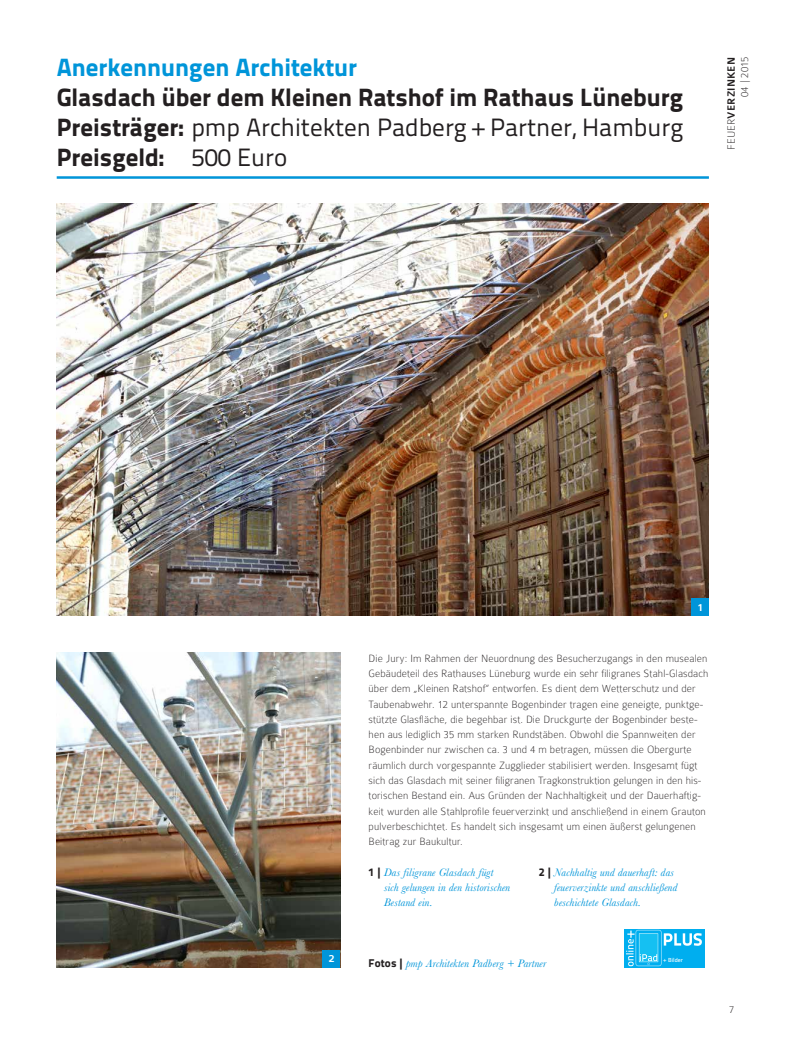
<style>
.page{position:relative;width:794px;height:1053px;background:#fff}
.page>*{position:absolute;margin:0;border:0;box-sizing:border-box;transform-origin:0 0}
.t1{font:800 25px/30px "Titillium Text 22 L";color:#231f20;text-align:justify}
.t2{font:800 25px "Titillium Text 22 L";color:#0095d9}
.t3{font:100 11.25px/15.2px "Colaborate";letter-spacing:.01em;color:#231f20;text-align:right}
.t4{font:italic 11.25px/15.2px "Baskerville";letter-spacing:.01em;color:#0095d9}
.t5{font:500 11.25px "Colaborate";color:#fff}
.t6{font:500 5.88px "Titillium Text 22 L";letter-spacing:.01em;color:#fff}
.s1{font-weight:400}
.s2{font-weight:500}
.s3{font-family:"Titillium Text 22 L";font-weight:800;font-style:normal;color:#231f20}
</style>
<div class="page">
<hr style="left:57px;top:176px;width:652px;height:3px;background:#0095d9">
<img style="left:57px;top:652px;width:283px;height:315px">
<div style="left:322px;top:949px;width:18px;height:18px;background:#0095d9"></div>
<img style="left:57px;top:203px;width:652px;height:412px">
<div style="left:691px;top:598px;width:18px;height:18px;background:#0095d9"></div>
<div style="left:624px;top:928px;width:80px;height:39px;background:#00aeef"></div>
<svg style="left:626px;top:929px;width:76px;height:37px"></svg>
<h1 class="t2" style="left:57px;top:47px;width:302px">Anerkennungen Architektur</h1>
<h1 class="t1" style="left:57px;top:80px;width:628px">Glasdach über dem Kleinen Ratshof im Rathaus Lüneburg Preisträger: <span class="s1">pmp Architekten Padberg + Partner, Hamburg </span>Preisgeld: <span class="s1">500 Euro</span></h1>
<p class="t3" style="left:724px;top:150px;width:95px;line-height:13.5px;rotate:-90deg">FEUER<span class="s2">VERZINKEN<br></span>04 | 2015</p>
<p class="t5" style="left:328px;top:952px;width:8px">2</p>
<p class="t5" style="left:697px;top:601px;width:8px">1</p>
<p class="t3" style="left:369px;top:650px;width:341px;text-align:left">Die Jury: Im Rahmen der Neuordnung des Besucherzugangs in den musealen Gebäudeteil des Rathauses Lüneburg wurde ein sehr filigranes Stahl-Glasdach über dem „Kleinen Ratshof“ entworfen. Es dient dem Wetterschutz und der Taubenabwehr. 12 unterspannte Bogenbinder tragen eine geneigte, punktge&shy;stützte Glasfläche, die begehbar ist. Die Druckgurte der Bogenbinder beste&shy;hen aus lediglich 35 mm starken Rundstäben. Obwohl die Spannweiten der Bogenbinder nur zwischen ca. 3 und 4 m betragen, müssen die Obergurte räumlich durch vorgespannte Zugglieder stabilisiert werden. Insgesamt fügt sich das Glasdach mit seiner filigranen Tragkonstruktion gelungen in den his&shy;torischen Bestand ein. Aus Gründen der Nachhaltigkeit und der Dauerhaftig&shy;keit wurden alle Stahlprofile feuerverzinkt und anschließend in einem Grauton pulverbeschichtet. Es handelt sich insgesamt um einen äußerst gelungenen Beitrag zur Baukultur.</p>
<p class="t4" style="left:384px;top:864px;width:128px;text-indent:-15px"><span class="s3">1 |</span> Das filigrane Glasdach fügt sich gelungen in den historischen<br>Bestand ein.</p>
<p class="t4" style="left:554px;top:864px;width:125px;text-indent:-15px"><span class="s3">2 |</span> Nachhaltig und dauerhaft: das feuerverzinkte und anschließend beschichtete Glasdach.</p>
<p class="t4" style="left:369px;top:955px;width:179px"><span class="s3">Fotos |</span> pmp Architekten Padberg + Partner</p>
<p class="t6" style="left:663px;top:955px;width:21px">+ Bilder</p>
<p class="t3" style="left:729px;top:1001px;width:7px">7</p>
</div>
